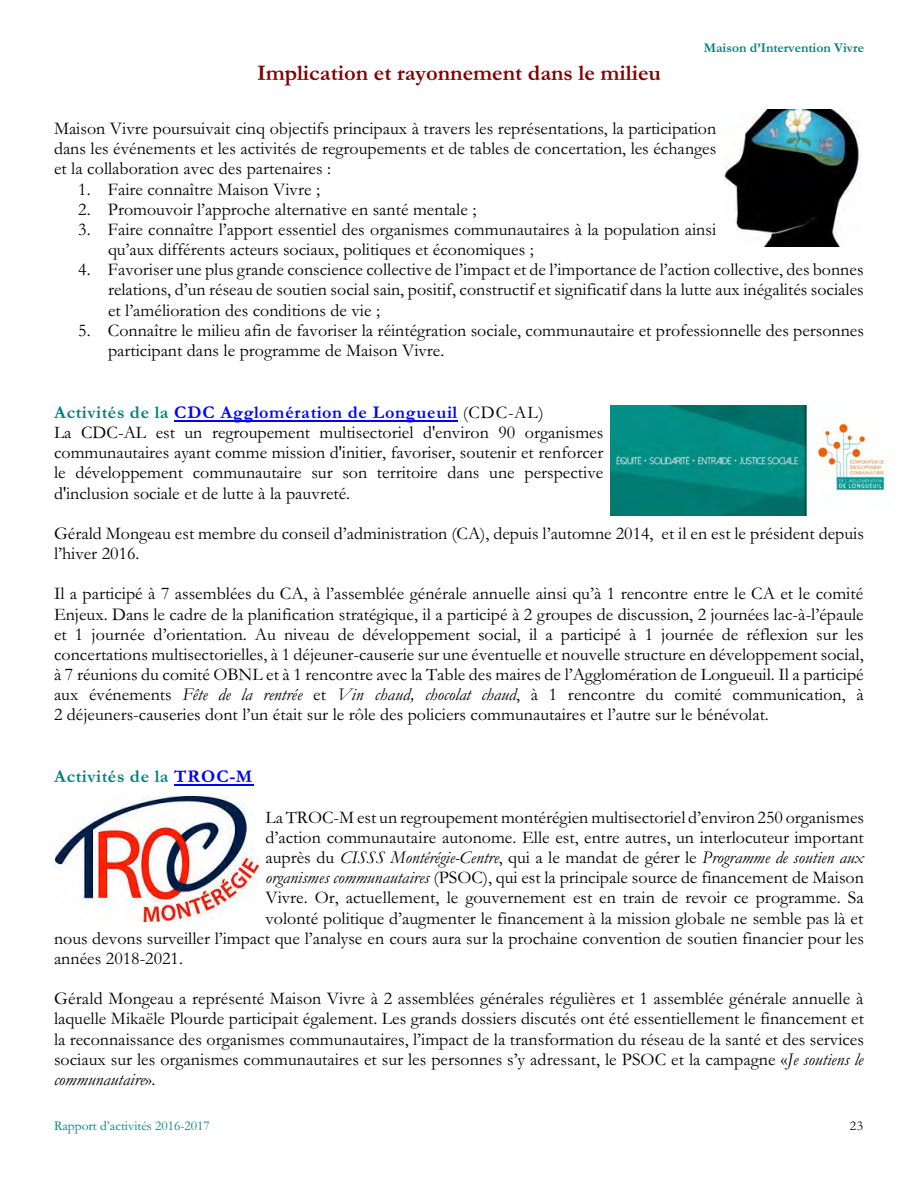
<style>
.page{position:relative;width:918px;height:1188px;background:#fff}
.page>*{position:absolute;margin:0;border:0;box-sizing:border-box;transform-origin:0 0}
.t1{font:700 22.5px "Garamond";color:#800000}
.t2{font:18px/20.1px "Garamond";color:#000;text-align:justify}
.t3{font:italic 18px "Garamond";color:#000}
.t4{font:700 18px "Garamond";letter-spacing:.035em;color:#008080}
.t5{font:13.5px "Garamond";color:#008080}
.t6{font:700 13.5px "Garamond";color:#008080}
.t7{font:13.5px "Garamond";color:#000}
.s1{font-weight:700;color:#008080}
.s2{font-weight:700;color:#00f}
.s3{font-style:italic}
.s4{color:#00f}
.s5{font-style:normal}
</style>
<div class="page">
<hr style="left:174px;top:420px;width:284px;height:2px;background:#00f">
<hr style="left:174px;top:785px;width:80px;height:1px;background:#00f">
<img style="left:724px;top:109px;width:136px;height:137px">
<img style="left:610px;top:406px;width:275px;height:110px">
<img style="left:56px;top:797px;width:203px;height:124px">
<p class="t6" style="left:704px;top:43px;width:162px">Maison d’Intervention Vivre</p>
<p class="t1" style="left:257px;top:65px;width:405px">Implication et rayonnement dans le milieu</p>
<p class="t2" style="left:54px;top:121px;width:664px">Maison Vivre poursuivait cinq objectifs principaux à travers les représentations, la participation dans les événements et les activités de regroupements et de tables de concertation, les échanges et la collaboration avec des partenaires :</p>
<p class="t2" style="left:78px;top:181px;width:243px">1. Faire connaître Maison Vivre ;</p>
<p class="t2" style="left:78px;top:201px;width:400px">2. Promouvoir l’approche alternative en santé mentale ;</p>
<p class="t2" style="left:108px;top:221px;width:610px;text-indent:-30px">3. Faire connaître l’apport essentiel des organismes communautaires à la population ainsi qu’aux différents acteurs sociaux, politiques et économiques ;</p>
<p class="t2" style="left:108px;top:262px;width:757px;text-indent:-30px">4. Favoriser une plus grande conscience collective de l’impact et de l’importance de l’action collective, des bonnes relations, d’un réseau de soutien social sain, positif, constructif et significatif dans la lutte aux inégalités sociales et l’amélioration des conditions de vie ;</p>
<p class="t2" style="left:108px;top:322px;width:758px;text-indent:-30px">5. Connaître le milieu afin de favoriser la réintégration sociale, communautaire et professionnelle des personnes participant dans le programme de Maison Vivre.</p>
<p class="t2" style="left:54px;top:404px;width:551px;text-align:left"><span class="s1">Activités de la</span> <span class="s2">CDC Agglomération de Longueuil</span> (CDC-AL)<br>La CDC-AL est un regroupement multisectoriel d'environ 90 organismes communautaires ayant comme mission d'initier, favoriser, soutenir et renforcer le développement communautaire sur son territoire dans une perspective d'inclusion sociale et de lutte à la pauvreté.</p>
<p class="t2" style="left:54px;top:525px;width:811px">Gérald Mongeau est membre du conseil d’administration (CA), depuis l’automne 2014, et il en est le président depuis l’hiver 2016.</p>
<p class="t2" style="left:54px;top:586px;width:811px">Il a participé à 7 assemblées du CA, à l’assemblée générale annuelle ainsi qu’à 1 rencontre entre le CA et le comité Enjeux. Dans le cadre de la planification stratégique, il a participé à 2 groupes de discussion, 2 journées lac-à-l’épaule et 1 journée d’orientation. Au niveau de développement social, il a participé à 1 journée de réflexion sur les concertations multisectorielles, à 1 déjeuner-causerie sur une éventuelle et nouvelle structure en développement social, à 7 réunions du comité OBNL et à 1 rencontre avec la Table des maires de l’Agglomération de Longueuil. Il a participé aux événements <span class="s3">Fête de la rentrée</span> et <span class="s3">Vin chaud, chocolat chaud</span>, à 1 rencontre du comité communication, à 2 déjeuners-causeries dont l’un était sur le rôle des policiers communautaires et l’autre sur le bénévolat.</p>
<p class="t4" style="left:54px;top:770px;width:200px">Activités de la <span class="s4">TROC-M</span></p>
<p class="t2" style="left:266px;top:809px;width:600px">La TROC-M est un regroupement montérégien multisectoriel d’environ 250 organismes</p>
<p class="t2" style="left:266px;top:829px;width:600px">d’action communautaire autonome. Elle est, entre autres, un interlocuteur important</p>
<p class="t3" style="left:266px;top:851px;width:600px"><span class="s5">auprès du</span> CISSS Montérégie-Centre<span class="s5">, qui a le mandat de gérer le</span> Programme de soutien aux</p>
<p class="t2" style="left:266px;top:870px;width:600px"><span class="s3">organismes communautaires</span> (PSOC), qui est la principale source de financement de Maison</p>
<p class="t2" style="left:266px;top:890px;width:600px">Vivre. Or, actuellement, le gouvernement est en train de revoir ce programme. Sa</p>
<p class="t2" style="left:266px;top:910px;width:599px">volonté politique d’augmenter le financement à la mission globale ne semble pas là et</p>
<p class="t2" style="left:54px;top:930px;width:811px">nous devons surveiller l’impact que l’analyse en cours aura sur la prochaine convention de soutien financier pour les</p>
<p class="t2" style="left:54px;top:950px;width:131px">années 2018-2021.</p>
<p class="t2" style="left:54px;top:991px;width:812px">Gérald Mongeau a représenté Maison Vivre à 2 assemblées générales régulières et 1 assemblée générale annuelle à laquelle Mikaële Plourde participait également. Les grands dossiers discutés ont été essentiellement le financement et la reconnaissance des organismes communautaires, l’impact de la transformation du réseau de la santé et des services sociaux sur les organismes communautaires et sur les personnes s’y adressant, le PSOC et la campagne «<span class="s3">Je soutiens le communautaire</span>».</p>
<p class="t5" style="left:54px;top:1122px;width:157px">Rapport d’activités 2016-2017</p>
<p class="t7" style="left:850px;top:1121px;width:15px">23</p>
</div>
